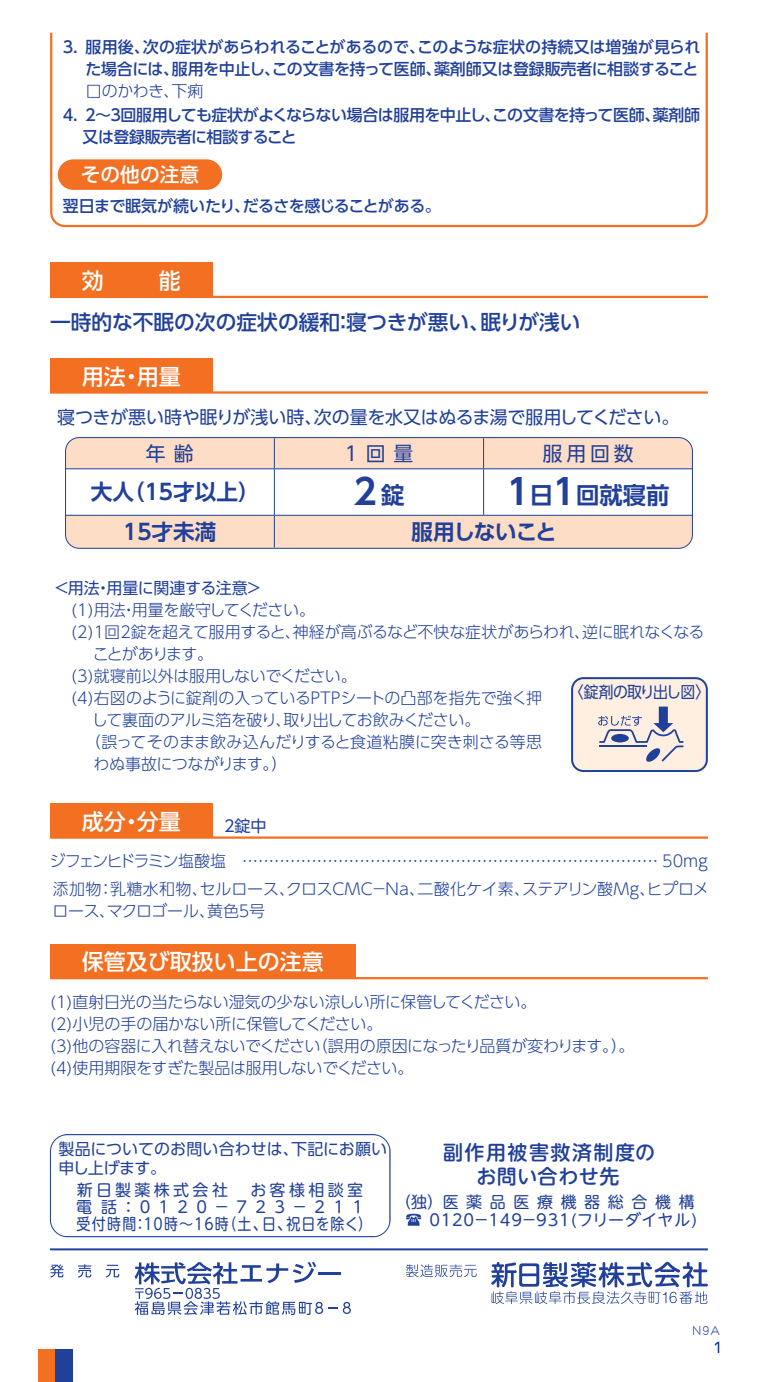
<style>
.page{position:relative;width:758px;height:1382px;background:#fff}
.page>*{position:absolute;margin:0;border:0;box-sizing:border-box;transform-origin:0 0}
.t1{font:35px "UD Shin Go Pro De Bold 90 msp RKSJ H";color:#214099}
.t2{font:23.4px "UD Shin Go Pro De Bold 90 msp RKSJ H";color:#214099}
.t3{font:22px "UD Shin Go Pro Medium 90 msp RKSJ H";color:#fff}
.t4{font:21.6px "UD Shin Go Pro De Bold 90 msp RKSJ H";color:#214099}
.t5{font:21.6px "UD Shin Go Pro De Bold 90 msp RKSJ H";letter-spacing:-.05em;color:#214099}
.t6{font:20.8px "UD Shin Go Pro Medium 90 msp RKSJ H";color:#214099}
.t7{font:20px/24px "UD Shin M Go Pro Medium 90 msp RKSJ H";letter-spacing:.075em;color:#214099;text-align:center}
.t8{font:19.8px "UD Shin Go Pro Regular 90 msp RKSJ H";letter-spacing:.3em;color:#214099}
.t9{font:19.6px "UD Shin Go Pro Medium 90 msp RKSJ H";letter-spacing:.005em;color:#fff}
.t10{font:18px "UD Shin Go Pro Regular 90 msp RKSJ H";letter-spacing:-.02em;color:#214099}
.t11{font:16px/22px "UD Shin Go Pro Light 90 msp RKSJ H";letter-spacing:-.025em;color:#214099}
.t12{font:16px/22px "UD Shin Go Pro Medium 90 msp RKSJ H";letter-spacing:-.025em;color:#214099;text-align:right}
.t13{font:16px/17px "UD Shin M Go Pro Regular 90 msp RKSJ H";letter-spacing:.185em;color:#214099}
.t14{font:16px/19.2px "UD Shin Go Pro Regular 90 msp RKSJ H";color:#214099}
.t15{font:16px/17.4px "UD Shin M Go Pro Regular 90 msp RKSJ H";letter-spacing:.035em;color:#214099;text-align:right}
.t16{font:16px "UD Shin Go Pro Light 90 msp RKSJ H";letter-spacing:-.045em;color:#214099}
.t17{font:16px "UD Shin Go Pro Regular 90 msp RKSJ H";letter-spacing:-.06em;color:#214099;scale:.93 1}
.t18{font:16px "UD Shin Go Pro Light 90 msp RKSJ H";letter-spacing:-.08em;color:#214099}
.t19{font:13.6px "DF Maru Gothic Std W3 90 msp RKSJ H";color:#214099}
.s1{font-size:23.4px}
.s2{font-size:35px}
</style>
<div class="page">
<div style="left:50px;top:263px;width:163px;height:34px;background:#f36f21"></div>
<hr style="left:50px;top:296px;width:658px;height:2px;background:#f36f21">
<div style="left:50px;top:358px;width:163px;height:34px;background:#f36f21"></div>
<hr style="left:50px;top:391px;width:658px;height:2px;background:#f36f21">
<svg style="left:67px;top:439px;width:625px;height:108px;fill:#fdddc6"></svg>
<hr style="left:274px;top:438px;width:1px;height:30px;background:#214099">
<hr style="left:483px;top:438px;width:1px;height:30px;background:#214099">
<hr style="left:66px;top:468px;width:208px;height:1px;background:#214099">
<hr style="left:274px;top:468px;width:210px;height:1px;background:#214099">
<hr style="left:274px;top:469px;width:1px;height:45px;background:#214099">
<hr style="left:484px;top:468px;width:208px;height:1px;background:#214099">
<hr style="left:483px;top:469px;width:1px;height:45px;background:#214099">
<hr style="left:66px;top:514px;width:208px;height:1px;background:#214099">
<hr style="left:274px;top:514px;width:210px;height:1px;background:#214099">
<hr style="left:274px;top:515px;width:1px;height:32px;background:#214099">
<hr style="left:484px;top:514px;width:208px;height:1px;background:#214099">
<hr style="left:66px;top:515px;width:1px;height:32px;background:#fdddc6">
<hr style="left:692px;top:515px;width:1px;height:32px;background:#fdddc6">
<hr style="left:66px;top:547px;width:626px;height:1px;background:#fdddc6">
<hr style="left:66px;top:437px;width:208px;height:1px;background:#fdddc6">
<hr style="left:66px;top:438px;width:1px;height:30px;background:#fdddc6">
<hr style="left:274px;top:437px;width:418px;height:1px;background:#fdddc6">
<hr style="left:692px;top:438px;width:1px;height:30px;background:#fdddc6">
<div style="left:65px;top:437px;width:628px;height:111px;border:1px solid #214099;border-radius:14px"></div>
<div style="left:572px;top:678px;width:135px;height:93px;background:#feefe1;border-radius:11px"></div>
<div style="left:571px;top:677px;width:137px;height:95px;border:2px solid #214099;border-radius:11px"></div>
<svg style="left:598px;top:706px;width:85px;height:56px"></svg>
<div style="left:50px;top:803px;width:163px;height:34px;background:#f36f21"></div>
<hr style="left:50px;top:836px;width:658px;height:2px;background:#f36f21">
<div style="left:50px;top:944px;width:306px;height:34px;background:#f36f21"></div>
<hr style="left:50px;top:976px;width:658px;height:3px;background:#f36f21">
<svg style="left:50px;top:32px;width:658px;height:196px"></svg>
<div style="left:39px;top:1348px;width:17px;height:33px;background:#f36f21"></div>
<div style="left:56px;top:1348px;width:17px;height:33px;background:#214099"></div>
<svg style="left:715px;top:1341px;width:4px;height:11px"></svg>
<svg style="left:406px;top:1213px;width:15px;height:12px"></svg>
<hr style="left:50px;top:1248px;width:658px;height:2px;background:#214099">
<hr style="left:50px;top:1134px;width:340px;height:1px;background:#214099">
<hr style="left:50px;top:1134px;width:1px;height:102px;background:#214099">
<hr style="left:390px;top:1134px;width:1px;height:102px;background:#214099">
<hr style="left:50px;top:1236px;width:340px;height:1px;background:#214099">
<div style="left:50px;top:1134px;width:340px;height:102px;border:1px solid #214099;border-radius:17px"></div>
<svg style="left:135px;top:1262px;width:216px;height:52px"></svg>
<svg style="left:50px;top:1264px;width:14px;height:13px"></svg>
<svg style="left:78px;top:1264px;width:13px;height:13px"></svg>
<svg style="left:106px;top:1264px;width:13px;height:13px"></svg>
<svg style="left:406px;top:1264px;width:71px;height:12px"></svg>
<svg style="left:491px;top:1261px;width:217px;height:42px"></svg>
<p class="t12" style="left:60px;top:38px;width:642px">３． 服用後、次の症状があらわれることがあるので、このような症状の持続又は増強が見られた場合には、服用を中止し、この文書を持って医師、薬剤師又は登録販売者に相談すること</p>
<p class="t11" style="left:86px;top:82px;width:119px">口のかわき、下痢</p>
<p class="t12" style="left:83px;top:106px;width:619px;text-align:left;text-indent:-23px">４．２～３回服用しても症状がよくならない場合は服用を中止し、この文書を持って医師、薬剤師又は登録販売者に相談すること</p>
<p class="t9" style="left:81px;top:168px;width:120px">その他の注意</p>
<p class="t12" style="left:63px;top:197px;width:379px">翌日まで眠気が続いたり、だるさを感じることがある。</p>
<h3 class="t3" style="left:82px;top:272px;width:23px">効</h3>
<h3 class="t3" style="left:159px;top:272px;width:23px">能</h3>
<h3 class="t6" style="left:50px;top:315px;width:532px">一時的な不眠の次の症状の緩和：寝つきが悪い、眠りが浅い</h3>
<h3 class="t3" style="left:82px;top:368px;width:100px">用法・用量</h3>
<p class="t10" style="left:57px;top:410px;width:624px">寝つきが悪い時や眠りが浅い時、次の量を水又はぬるま湯で服用してください。</p>
<p class="t8" style="left:146px;top:446px;width:49px">年齢</p>
<p class="t8" style="left:345px;top:446px;width:70px">1回量</p>
<p class="t8" style="left:543px;top:446px;width:93px">服用回数</p>
<h3 class="t4" style="left:91px;top:484px;width:170px">大人（15才以上）</h3>
<h1 class="t1" style="left:353px;top:479px;width:52px">2<span class="s1">錠</span></h1>
<h2 class="t2" style="left:507px;top:486px;width:164px"><span class="s2">1</span>日<span class="s2">1</span>回就寝前</h2>
<h3 class="t4" style="left:123px;top:523px;width:95px">15才未満</h3>
<h3 class="t5" style="left:412px;top:523px;width:147px">服用しないこと</h3>
<p class="t14" style="left:53px;top:580px;width:210px">＜用法・用量に関連する注意＞</p>
<p class="t11" style="left:71px;top:601px;width:245px">(1) 用法・用量を厳守してください。</p>
<p class="t11" style="left:71px;top:623px;width:635px">(2) 1回2錠を超えて服用すると、神経が高ぶるなど不快な症状があらわれ、逆に眠れなくなる</p>
<p class="t18" style="left:93px;top:648px;width:122px">ことがあります。</p>
<p class="t11" style="left:71px;top:667px;width:287px">(3) 就寝前以外は服用しないでください。</p>
<p class="t11" style="left:71px;top:689px;width:472px">(4) 右図のように錠剤の入っているＰＴＰシートの凸部を指先で強く押</p>
<p class="t11" style="left:92px;top:711px;width:390px">して裏面のアルミ箔を破り、取り出してお飲みください。</p>
<p class="t11" style="left:85px;top:733px;width:459px">（誤ってそのまま飲み込んだりすると食道粘膜に突き刺さる等思</p>
<p class="t11" style="left:93px;top:755px;width:196px">わぬ事故につながります。）</p>
<p class="t17" style="left:569px;top:685px;width:153px">〈錠剤の取り出し図〉</p>
<h3 class="t3" style="left:82px;top:813px;width:100px">成分・分量</h3>
<p class="t14" style="left:224px;top:818px;width:44px">2錠中</p>
<p class="t11" style="left:50px;top:849px;width:661px;line-height:27.6px">ジフェンヒドラミン塩酸塩 …………………………………………………………………… 50mg添加物：乳糖水和物、セルロース、クロスＣＭＣ－Ｎａ、二酸化ケイ素、ステアリン酸Ｍｇ、ヒプロメ</p>
<p class="t16" style="left:52px;top:904px;width:214px">ロース、マクロゴール、黄色５号</p>
<h3 class="t3" style="left:82px;top:953px;width:243px">保管及び取扱い上の注意</h3>
<p class="t11" style="left:50px;top:992px;width:586px">(1) 直射日光の当たらない湿気の少ない涼しい所に保管してください。<br>(2) 小児の手の届かない所に保管してください。<br>(3) 他の容器に入れ替えないでください（誤用の原因になったり品質が変わります。）。(4) 使用期限をすぎた製品は服用しないでください。</p>
<p class="t14" style="left:58px;top:1141px;width:330px">製品についてのお問い合わせは、下記にお願い申し上げます。</p>
<p class="t13" style="left:76px;top:1183px;width:297px">新日製薬株式会社　お客様相談室電話：０１２０－７２３－２１１受付時間：１０時～１６時（土、日、祝日を除く）</p>
<p class="t7" style="left:443px;top:1142px;width:214px">副作用被害救済制度のお問い合わせ先</p>
<p class="t15" style="left:395px;top:1195px;width:303px">（独）医薬品医療機器総合機構<br>０１２０－１４９－９３１(フリーダイヤル)</p>
<p class="t19" style="left:692px;top:1324px;width:29px">N9A</p>
</div>
